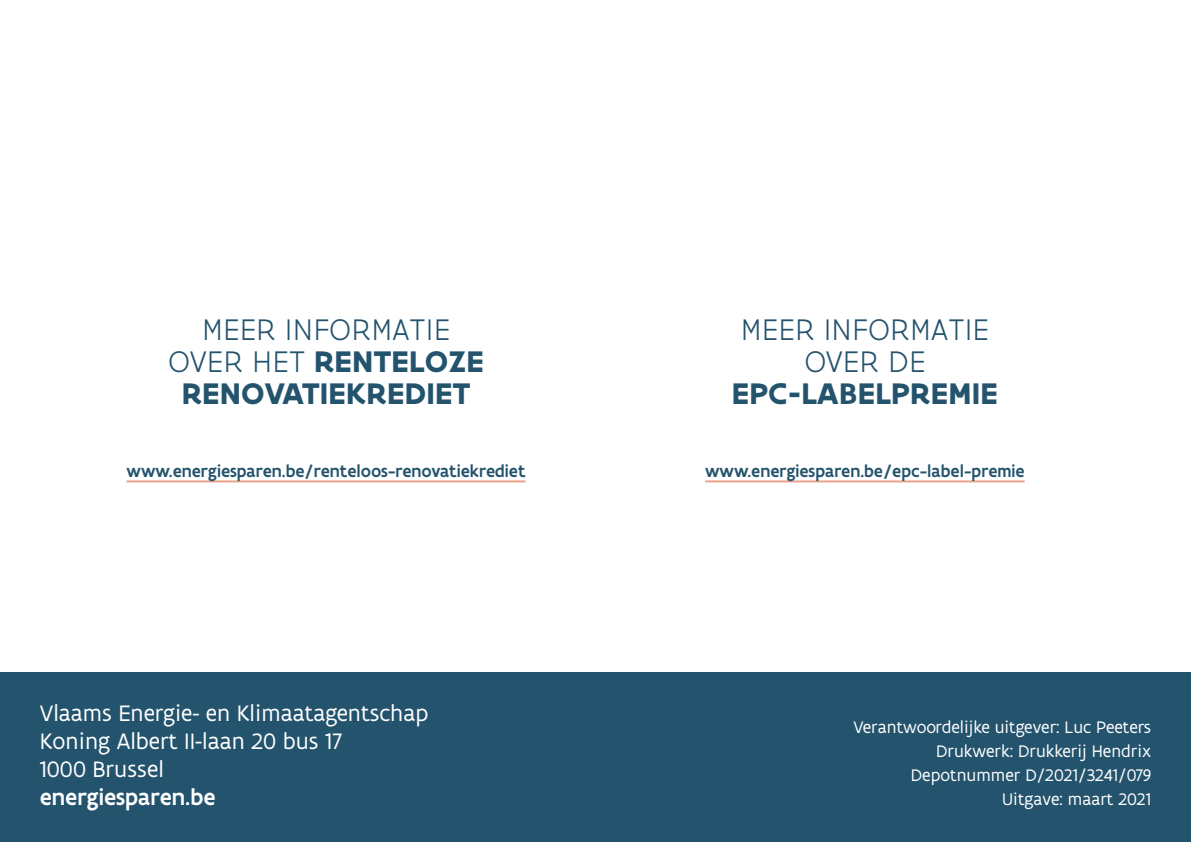
<style>
.page{position:relative;width:1191px;height:842px;background:#fff}
.page>*{position:absolute;margin:0;border:0;box-sizing:border-box;transform-origin:0 0}
.t1{font:700 32px/32px "Flanders Art Sans";letter-spacing:.005em;color:#24536d;text-align:center}
.t2{font:300 32px/32px "Flanders Art Sans";letter-spacing:.005em;color:#24536d;text-align:center}
.t3{font:24px/28px "Flanders Art Sans";color:#fff}
.t4{font:500 24px "Flanders Art Sans";color:#fff}
.t5{font:18px/24px "Flanders Art Sans";color:#fff;text-align:right}
.t6{font:500 18px "Flanders Art Sans";color:#24536d}
.s1{font-weight:300}
</style>
<div class="page">
<div style="left:0;top:672px;width:1191px;height:170px;background:#24536d"></div>
<hr style="left:127px;top:480px;width:398px;height:2px;background:#eca288">
<hr style="left:705px;top:480px;width:319px;height:2px;background:#eca288">
<h1 class="t1" style="left:168px;top:314px;width:317px"><span class="s1">MEER INFORMATIE<br>OVER HET</span> RENTELOZE<br>RENOVATIEKREDIET</h1>
<p class="t6" style="left:127px;top:460px;width:400px">www.energiesparen.be/renteloos-renovatiekrediet</p>
<h2 class="t3" style="left:40px;top:699px;width:390px">Vlaams Energie- en Klimaatagentschap<br>Koning Albert II-laan 20 bus 17<br>1000 Brussel</h2>
<h2 class="t4" style="left:40px;top:782px;width:177px">energiesparen.be</h2>
<h1 class="t2" style="left:741px;top:313px;width:250px">MEER INFORMATIE<br>OVER DE</h1>
<h1 class="t1" style="left:732px;top:378px;width:268px">EPC-LABELPREMIE</h1>
<p class="t6" style="left:705px;top:460px;width:321px">www.energiesparen.be/epc-label-premie</p>
<p class="t5" style="left:853px;top:715px;width:299px">Verantwoordelijke uitgever: Luc Peeters<br>Drukwerk: Drukkerij Hendrix<br>Depotnummer D/2021/3241/079<br>Uitgave: maart 2021</p>
</div>
